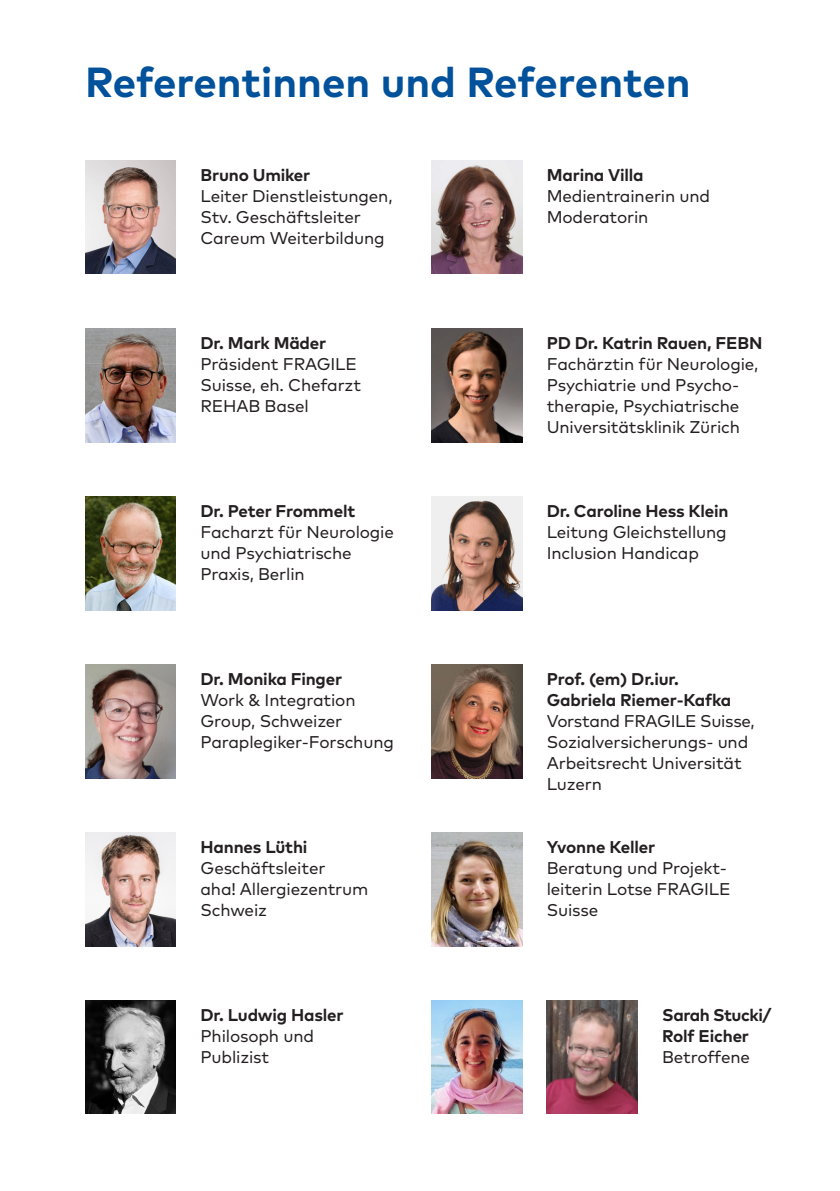
<style>
.page{position:relative;width:840px;height:1191px;background:#fff}
.page>*{position:absolute;margin:0;border:0;box-sizing:border-box;transform-origin:0 0}
.t1{font:700 42px "Mark OT";color:#01519b}
.t2{font:17px/21px "Mark OT";letter-spacing:-.01em;color:#231f20}
.t3{font:700 17px/21px "Mark OT";letter-spacing:-.01em;color:#231f20}
</style>
<div class="page">
<img style="left:85px;top:160px;width:91px;height:113px">
<img style="left:85px;top:329px;width:91px;height:113px">
<img style="left:85px;top:496px;width:91px;height:114px">
<img style="left:85px;top:832px;width:91px;height:114px">
<img style="left:85px;top:665px;width:91px;height:113px">
<img style="left:431px;top:160px;width:91px;height:113px">
<img style="left:431px;top:329px;width:91px;height:113px">
<img style="left:431px;top:497px;width:91px;height:113px">
<img style="left:431px;top:665px;width:91px;height:113px">
<img style="left:431px;top:832px;width:91px;height:114px">
<img style="left:85px;top:1000px;width:91px;height:113px">
<img style="left:431px;top:1000px;width:91px;height:113px">
<img style="left:546px;top:1000px;width:91px;height:113px">
<h1 class="t1" style="left:85px;top:55px;width:606px">Referentinnen und Referenten</h1>
<p class="t3" style="left:200px;top:164px;width:111px">Bruno Umiker</p>
<p class="t2" style="left:200px;top:185px;width:193px">Leiter Dienstleistungen,<br>Stv. Geschäftsleiter<br>Careum Weiterbildung</p>
<p class="t3" style="left:200px;top:332px;width:127px">Dr. Mark Mäder</p>
<p class="t2" style="left:200px;top:353px;width:162px">Präsident FRAGILE<br>Suisse, eh. Chefarzt<br>REHAB Basel</p>
<p class="t3" style="left:200px;top:500px;width:156px">Dr. Peter Frommelt</p>
<p class="t2" style="left:200px;top:521px;width:195px">Facharzt für Neurologie und Psychiatrische<br>Praxis, Berlin</p>
<p class="t3" style="left:200px;top:668px;width:143px">Dr. Monika Finger</p>
<p class="t2" style="left:200px;top:689px;width:195px">Work &amp; Integration<br>Group, Schweizer<br>Paraplegiker-Forschung</p>
<p class="t3" style="left:200px;top:836px;width:108px">Hannes Lüthi</p>
<p class="t2" style="left:200px;top:857px;width:169px">Geschäftsleiter<br>aha! Allergiezentrum<br>Schweiz</p>
<p class="t3" style="left:200px;top:1004px;width:144px">Dr. Ludwig Hasler</p>
<p class="t2" style="left:200px;top:1025px;width:115px">Philosoph und<br>Publizist</p>
<p class="t3" style="left:546px;top:164px;width:98px">Marina Villa</p>
<p class="t2" style="left:546px;top:185px;width:165px">Medientrainerin und<br>Moderatorin</p>
<p class="t3" style="left:546px;top:332px;width:217px">PD Dr. Katrin Rauen, FEBN</p>
<p class="t2" style="left:546px;top:353px;width:213px">Fachärztin für Neurologie,<br>Psychiatrie und Psycho&shy;therapie, Psychiatrische<br>Universitätsklinik Zürich</p>
<p class="t3" style="left:546px;top:500px;width:183px">Dr. Caroline Hess Klein</p>
<p class="t2" style="left:546px;top:521px;width:181px">Leitung Gleichstellung<br>Inclusion Handicap</p>
<p class="t3" style="left:546px;top:668px;width:186px">Prof. (em) Dr.iur.<br>Gabriela Riemer-Kafka</p>
<p class="t2" style="left:546px;top:710px;width:209px">Vorstand FRAGILE Suisse,<br>Sozialversicherungs- und<br>Arbeitsrecht Universität<br>Luzern</p>
<p class="t3" style="left:546px;top:836px;width:110px">Yvonne Keller</p>
<p class="t2" style="left:546px;top:857px;width:185px">Beratung und Projekt&shy;leiterin Lotse FRAGILE<br>Suisse</p>
<p class="t3" style="left:661px;top:1004px;width:111px">Sarah Stucki/<br>Rolf Eicher</p>
<p class="t2" style="left:661px;top:1046px;width:89px">Betroffene</p>
</div>
